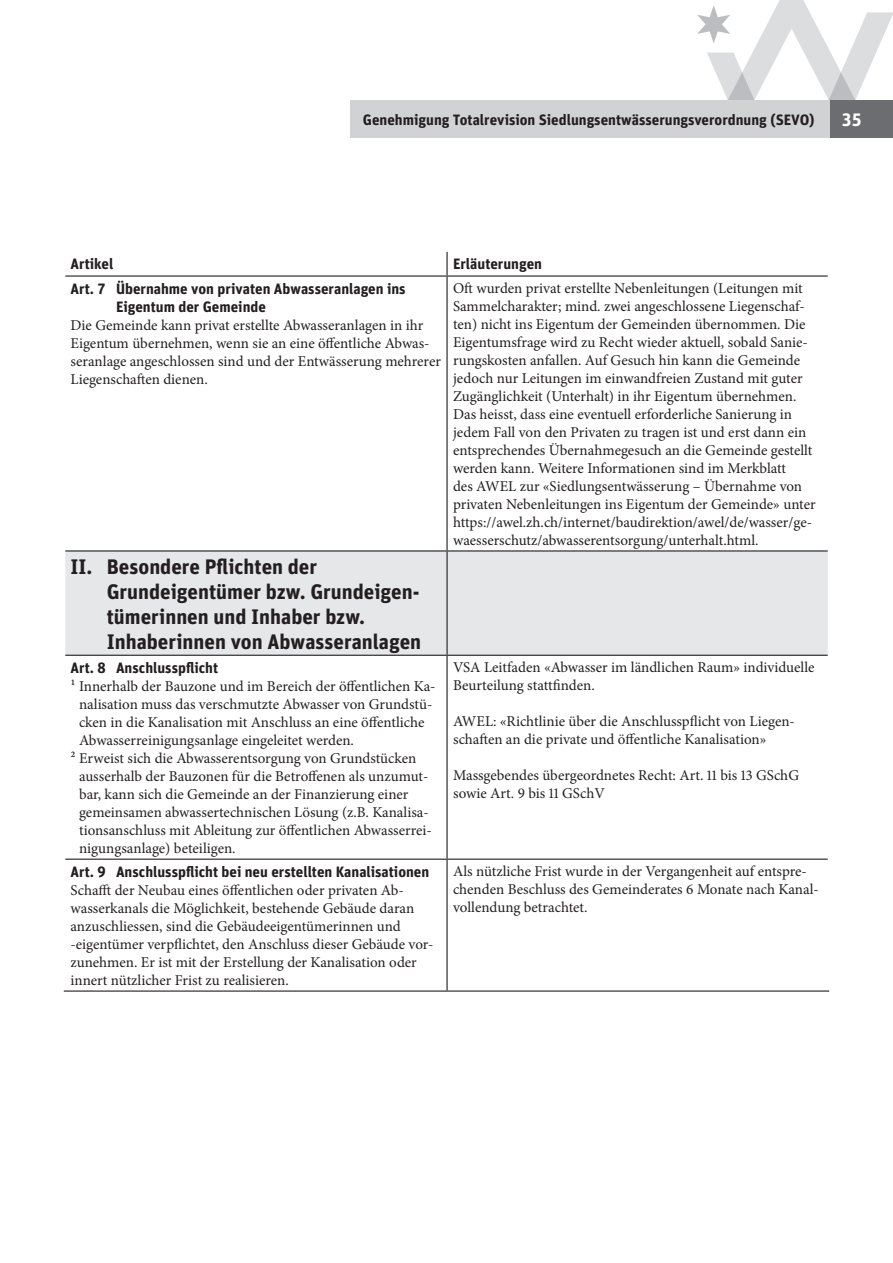
<style>
.page{position:relative;width:893px;height:1263px;background:#fff}
.page>*{position:absolute;margin:0;border:0;box-sizing:border-box;transform-origin:0 0}
.t1{font:700 21px/25.2px "Unit Pro";color:#231f20}
.t2{font:700 18px "Unit Pro";color:#fff}
.t3{font:15px/18px "Minion Pro";color:#231f20}
.t4{font:700 15px/18px "Unit Pro";color:#231f20}
</style>
<div class="page">
<svg style="left:697px;top:0;width:196px;height:100px"></svg>
<div style="left:829px;top:100px;width:64px;height:37px;background:#6c6d70"></div>
<div style="left:65px;top:551px;width:763px;height:104px;background:#e6e7e9"></div>
<hr style="left:446px;top:252px;width:2px;height:23px;background:#231f20">
<hr style="left:65px;top:275px;width:382px;height:2px;background:#231f20">
<hr style="left:447px;top:275px;width:381px;height:2px;background:#231f20">
<hr style="left:446px;top:277px;width:2px;height:273px;background:#231f20">
<hr style="left:65px;top:550px;width:382px;height:1px;background:#231f20">
<hr style="left:447px;top:550px;width:381px;height:1px;background:#231f20">
<hr style="left:446px;top:551px;width:2px;height:104px;background:#231f20">
<hr style="left:65px;top:655px;width:382px;height:1px;background:#231f20">
<hr style="left:447px;top:655px;width:381px;height:1px;background:#231f20">
<hr style="left:446px;top:656px;width:2px;height:202px;background:#231f20">
<hr style="left:65px;top:858px;width:382px;height:2px;background:#231f20">
<hr style="left:447px;top:858px;width:381px;height:2px;background:#231f20">
<hr style="left:446px;top:860px;width:2px;height:130px;background:#231f20">
<hr style="left:64px;top:990px;width:383px;height:2px;background:#231f20">
<hr style="left:447px;top:990px;width:382px;height:2px;background:#231f20">
<div style="left:350px;top:100px;width:479px;height:37px;background:#d1d2d4"></div>
<p class="t4" style="left:363px;top:109px;width:453px">Genehmigung Totalrevision Siedlungsentwässerungsverordnung (SEVO)</p>
<p class="t2" style="left:842px;top:106px;width:21px">35</p>
<p class="t4" style="left:71px;top:254px;width:44px">Artikel</p>
<p class="t4" style="left:453px;top:254px;width:90px">Erläuterungen</p>
<p class="t4" style="left:116px;top:279px;width:291px;text-indent:-46px">Art. 7 Übernahme von privaten Abwasseranlagen ins<br>Eigentum der Gemeinde</p>
<p class="t3" style="left:71px;top:316px;width:372px">Die Gemeinde kann privat erstellte Abwasseranlagen in ihr Eigentum übernehmen, wenn sie an eine öffentliche Abwas&shy;seranlage angeschlossen sind und der Entwässerung mehrerer Liegenschaften dienen.</p>
<p class="t3" style="left:453px;top:279px;width:364px">Oft wurden privat erstellte Nebenleitungen (Leitungen mit Sammelcharakter; mind. zwei angeschlossene Liegenschaf&shy;ten) nicht ins Eigentum der Gemeinden übernommen. Die Eigentumsfrage wird zu Recht wieder aktuell, sobald Sanie&shy;rungskosten anfallen. Auf Gesuch hin kann die Gemeinde jedoch nur Leitungen im einwandfreien Zustand mit guter Zugänglichkeit (Unterhalt) in ihr Eigentum übernehmen.<br>Das heisst, dass eine eventuell erforderliche Sanierung in jedem Fall von den Privaten zu tragen ist und erst dann ein entsprechendes Übernahmegesuch an die Gemeinde gestellt werden kann. Weitere Informationen sind im Merkblatt<br>des AWEL zur «Siedlungsentwässerung – Übernahme von privaten Nebenleitungen ins Eigentum der Gemeinde» unter https://awel.zh.ch/internet/baudirektion/awel/de/wasser/ge&shy;waesserschutz/abwasserentsorgung/unterhalt.html.</p>
<h1 class="t1" style="left:107px;top:552px;width:316px;text-indent:-36px">II. Besondere Pflichten der<br>Grundeigentümer bzw. Grundeigen&shy;tümerinnen und Inhaber bzw.<br>Inhaberinnen von Abwasseranlagen</h1>
<p class="t4" style="left:71px;top:658px;width:149px">Art. 8 Anschlusspflicht</p>
<p class="t3" style="left:71px;top:677px;width:367px">1 Innerhalb der Bauzone und im Bereich der öffentlichen Ka-</p>
<p class="t3" style="left:79px;top:695px;width:355px">nalisation muss das verschmutzte Abwasser von Grundstü-</p>
<p class="t3" style="left:79px;top:713px;width:347px">cken in die Kanalisation mit Anschluss an eine öffentliche</p>
<p class="t3" style="left:79px;top:731px;width:276px">Abwasserreinigungsanlage eingeleitet werden.</p>
<p class="t3" style="left:71px;top:749px;width:347px">2 Erweist sich die Abwasserentsorgung von Grundstücken</p>
<p class="t3" style="left:79px;top:767px;width:351px">ausserhalb der Bauzonen für die Betroffenen als unzumut-</p>
<p class="t3" style="left:79px;top:785px;width:331px">bar, kann sich die Gemeinde an der Finanzierung einer</p>
<p class="t3" style="left:79px;top:803px;width:351px">gemeinsamen abwassertechnischen Lösung (z.B. Kanalisa-</p>
<p class="t3" style="left:79px;top:821px;width:354px">tionsanschluss mit Ableitung zur öffentlichen Abwasserrei-</p>
<p class="t3" style="left:79px;top:839px;width:158px">nigungsanlage) beteiligen.</p>
<p class="t4" style="left:71px;top:862px;width:360px">Art. 9 Anschlusspflicht bei neu erstellten Kanalisationen</p>
<p class="t3" style="left:71px;top:881px;width:364px">Schafft der Neubau eines öffentlichen oder privaten Ab&shy;wasserkanals die Möglichkeit, bestehende Gebäude daran anzuschliessen, sind die Gebäudeeigentümerinnen und -eigentümer verpflichtet, den Anschluss dieser Gebäude vor&shy;zunehmen. Er ist mit der Erstellung der Kanalisation oder innert nützlicher Frist zu realisieren.</p>
<p class="t3" style="left:453px;top:658px;width:363px">VSA Leitfaden «Abwasser im ländlichen Raum» individuelle<br>Beurteilung stattfinden.</p>
<p class="t3" style="left:453px;top:712px;width:343px">AWEL: «Richtlinie über die Anschlusspflicht von Liegen&shy;schaften an die private und öffentliche Kanalisation»</p>
<p class="t3" style="left:453px;top:766px;width:347px">Massgebendes übergeordnetes Recht: Art. 11 bis 13 GSchG sowie Art. 9 bis 11 GSchV</p>
<p class="t3" style="left:453px;top:862px;width:367px">Als nützliche Frist wurde in der Vergangenheit auf entspre&shy;chenden Beschluss des Gemeinderates 6 Monate nach Kanal&shy;vollendung betrachtet.</p>
</div>
